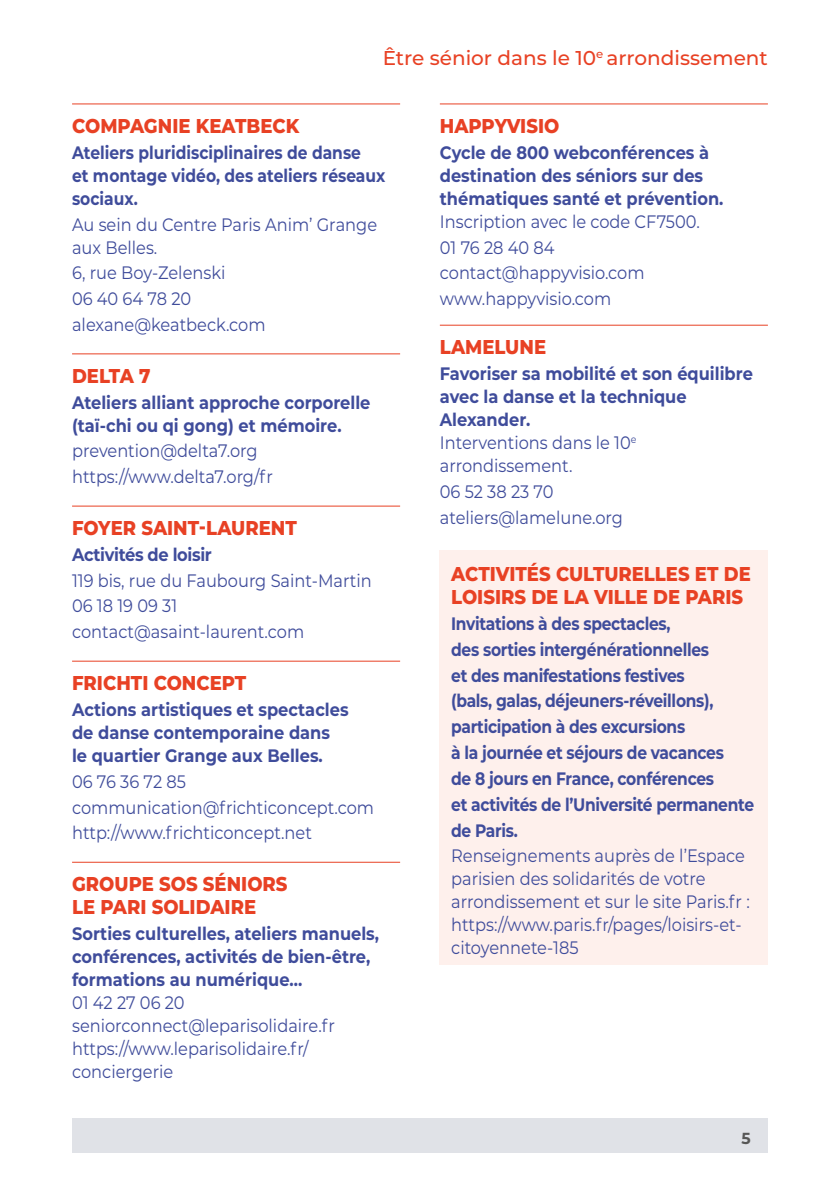
<style>
.page{position:relative;width:840px;height:1191px;background:#fff}
.page>*{position:absolute;margin:0;border:0;box-sizing:border-box;transform-origin:0 0}
.t1{font:800 20px/23px "Montserrat";color:#e84124;scale:.9 1}
.t2{font:500 20px "Montserrat";color:#e84124}
.t3{font:18px/25.8px "Montserrat";color:#3f4c9b;scale:.9 1}
.t4{font:700 18px/23px "Montserrat";color:#3f4c9b;scale:.9 1}
.t5{font:700 18px/25.8px "Montserrat";letter-spacing:-.02em;color:#3f4c9b;scale:.86 1}
.t6{font:700 18px/23px "Montserrat";color:#3f4c9b;scale:.86 1}
.t7{font:700 18px "Montserrat";letter-spacing:-.02em;color:#3f4c9b;scale:.9 1}
.t8{font:700 16px "Montserrat";color:#575756}
.s1{font-weight:400}
</style>
<div class="page">
<div style="left:72px;top:1119px;width:695px;height:34px;background:#e0e2e7"></div>
<hr style="left:72px;top:103px;width:328px;height:1px;background:#e84124">
<hr style="left:72px;top:353px;width:328px;height:1px;background:#e84124">
<hr style="left:72px;top:505px;width:328px;height:1px;background:#e84124">
<hr style="left:72px;top:660px;width:328px;height:1px;background:#e84124">
<hr style="left:72px;top:861px;width:328px;height:1px;background:#e84124">
<hr style="left:439px;top:103px;width:328px;height:1px;background:#e84124">
<hr style="left:439px;top:325px;width:328px;height:1px;background:#e84124">
<div style="left:439px;top:550px;width:328px;height:64px;background:#fef0ec"></div>
<div style="left:439px;top:607px;width:328px;height:33px;background:#fef0ec"></div>
<div style="left:439px;top:632px;width:328px;height:34px;background:#fef0ec"></div>
<div style="left:439px;top:658px;width:328px;height:33px;background:#fef0ec"></div>
<div style="left:439px;top:684px;width:328px;height:33px;background:#fef0ec"></div>
<div style="left:439px;top:710px;width:328px;height:33px;background:#fef0ec"></div>
<div style="left:439px;top:736px;width:328px;height:33px;background:#fef0ec"></div>
<div style="left:439px;top:762px;width:328px;height:33px;background:#fef0ec"></div>
<div style="left:439px;top:787px;width:328px;height:34px;background:#fef0ec"></div>
<div style="left:439px;top:813px;width:328px;height:33px;background:#fef0ec"></div>
<div style="left:439px;top:839px;width:328px;height:125px;background:#fef0ec"></div>
<p class="t2" style="left:382px;top:44px;width:386px">Être sénior dans le 10<sup>e</sup> arrondissement</p>
<p class="t1" style="left:72px;top:113px;width:254px">COMPAGNIE KEATBECK</p>
<p class="t6" style="left:72px;top:140px;width:365px">Ateliers pluridisciplinaires de danse<br>et montage vidéo, des ateliers réseaux sociaux.</p>
<p class="t3" style="left:72px;top:212px;width:340px;line-height:23px">Au sein du Centre Paris Anim’ Grange aux Belles.</p>
<p class="t3" style="left:72px;top:259px;width:216px">6, rue Boy-Zelenski<br>06 40 64 78 20 alexane@keatbeck.com</p>
<p class="t1" style="left:72px;top:363px;width:89px">DELTA 7</p>
<p class="t4" style="left:72px;top:390px;width:333px">Ateliers alliant approche corporelle (taï-chi ou qi gong) et mémoire.</p>
<p class="t3" style="left:72px;top:437px;width:224px">prevention@delta7.org https://www.delta7.org/fr</p>
<p class="t1" style="left:72px;top:515px;width:251px">FOYER SAINT-LAURENT</p>
<p class="t7" style="left:72px;top:541px;width:157px">Activités de loisir</p>
<p class="t3" style="left:72px;top:567px;width:334px">119 bis, rue du Faubourg Saint-Martin<br>06 18 19 09 31 contact@asaint-laurent.com</p>
<p class="t1" style="left:72px;top:670px;width:195px">FRICHTI CONCEPT</p>
<p class="t4" style="left:72px;top:697px;width:308px">Actions artistiques et spectacles de danse contemporaine dans le quartier Grange aux Belles.</p>
<p class="t3" style="left:72px;top:768px;width:337px">06 76 36 72 85 communication@frichticoncept.com http://www.frichticoncept.net</p>
<p class="t1" style="left:72px;top:871px;width:241px">GROUPE SOS SÉNIORS<br>LE PARI SOLIDAIRE</p>
<p class="t4" style="left:72px;top:921px;width:342px">Sorties culturelles, ateliers manuels, conférences, activités de bien-être, formations au numérique…</p>
<p class="t3" style="left:72px;top:990px;width:293px;line-height:23px">01 42 27 06 20 seniorconnect@leparisolidaire.fr https://www.leparisolidaire.fr/ conciergerie</p>
<p class="t1" style="left:439px;top:113px;width:134px">HAPPYVISIO</p>
<p class="t4" style="left:439px;top:140px;width:316px">Cycle de 800 webconférences à destination des séniors sur des thématiques santé et prévention.</p>
<p class="t3" style="left:439px;top:208px;width:290px">Inscription avec le code CF7500.<br>01 76 28 40 84 contact@happyvisio.com www.happyvisio.com</p>
<p class="t1" style="left:439px;top:334px;width:119px">LAMELUNE</p>
<p class="t4" style="left:439px;top:361px;width:349px">Favoriser sa mobilité et son équilibre avec la danse et la technique<br>Alexander.<br><span class="s1">Interventions dans le 10</span><sup>e </sup><span class="s1">arrondissement.</span></p>
<p class="t3" style="left:439px;top:478px;width:205px">06 52 38 23 70 ateliers@lamelune.org</p>
<p class="t1" style="left:451px;top:561px;width:334px">ACTIVITÉS CULTURELLES ET DE<br>LOISIRS DE LA VILLE DE PARIS</p>
<p class="t5" style="left:451px;top:609px;width:353px">Invitations à des spectacles,<br>des sorties intergénérationnelles<br>et des manifestations festives<br>(bals, galas, déjeuners-réveillons), participation à des excursions<br>à la journée et séjours de vacances<br>de 8 jours en France, conférences<br>et activités de l’Université permanente de Paris.</p>
<p class="t3" style="left:451px;top:844px;width:333px;line-height:23px">Renseignements auprès de l’Espace parisien des solidarités de votre arrondissement et sur le site Paris.fr : https://www.paris.fr/pages/loisirs-et&shy;citoyennete-185</p>
<p class="t8" style="left:741px;top:1126px;width:11px">5</p>
</div>
